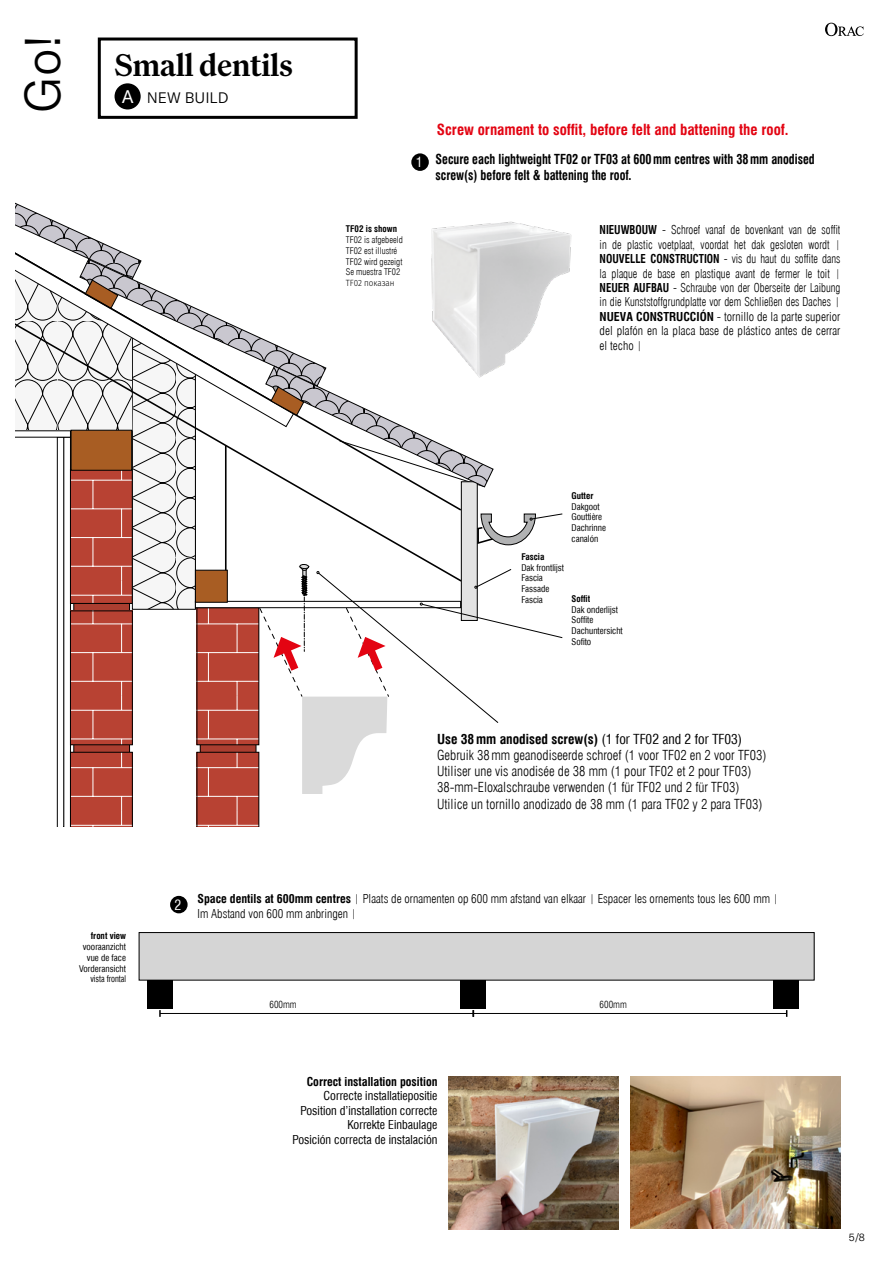
<style>
.page{position:relative;width:893px;height:1263px;background:#fff}
.page>*{position:absolute;margin:0;border:0;box-sizing:border-box;transform-origin:0 0}
.t1{font:300 49.5px "GT America";color:#000}
.t2{font:700 33px "Family";color:#000}
.t3{font:700 condensed 15px "Swiss 721 TL";color:#e30412}
.t4{font:300 15px "GT America";color:#000}
.t5{font:condensed 13.8px "Swiss 721 TL";color:#fff}
.t6{font:300 condensed 13.5px/16.2px "Swiss 721 TL";color:#000}
.t7{font:700 condensed 13.5px/16.2px "Swiss 721 TL";color:#000;scale:.9 1}
.t8{font:300 condensed 12px/14.4px "Swiss 721 TL";color:#000;text-align:justify;scale:.9 1}
.t9{font:300 condensed 12px/14.4px "Swiss 721 TL";color:#000}
.t10{font:condensed 12px/14.4px "Swiss 721 TL";color:#000;text-align:right}
.t11{font:700 condensed 12px "Swiss 721 TL";color:#000}
.t12{font:300 10.5px "GT America";color:#000}
.t13{font:300 condensed 9.75px "Swiss 721 TL";color:#000}
.t14{font:condensed 9px/10.8px "Swiss 721 TL";color:#000}
.t15{font:300 condensed 9px/10.8px "Swiss 721 TL";color:#000}
.t16{font:700 condensed 9px "Swiss 721 TL";color:#000}
.t17{font:300 9px "Fira Sans";color:#000;scale:.9 1}
.s1{font-weight:400;font-size:18px;color:#fff}
.s2{font-weight:700}
.s3{font-weight:400}
</style>
<div class="page">
<svg style="left:825px;top:23px;width:39px;height:13px"></svg>
<img style="left:630px;top:1077px;width:210px;height:151px">
<div style="left:148px;top:975px;width:25px;height:34px;background:#000"></div>
<div style="left:461px;top:975px;width:25px;height:34px;background:#000"></div>
<div style="left:774px;top:975px;width:25px;height:34px;background:#000"></div>
<div style="left:139px;top:932px;width:675px;height:48px;background:#d5d5d5"></div>
<div style="left:139px;top:932px;width:675px;height:48px;border:1px solid #000"></div>
<hr style="left:160px;top:1013px;width:313px;height:1px;background:#000">
<svg style="left:159px;top:1010px;width:2px;height:7px"></svg>
<hr style="left:473px;top:1013px;width:314px;height:1px;background:#000">
<img style="left:448px;top:1077px;width:170px;height:152px">
<div style="left:170px;top:896px;width:18px;height:17px;background:#000;border-radius:50%"></div>
<img style="left:563px;top:232px;width:9px;height:43px">
<svg style="left:16px;top:153px;width:547px;height:673px"></svg>
<div style="left:115px;top:83px;width:26px;height:26px;background:#000;border-radius:50%"></div>
<div style="left:98px;top:38px;width:260px;height:81px;border:3px solid #000"></div>
<h1 class="t1" style="left:14px;top:113px;width:80px;rotate:-90deg">Go!</h1>
<h2 class="t2" style="left:115px;top:46px;width:180px">Small dentils</h2>
<p class="t4" style="left:122px;top:89px;width:108px"><span class="s1">A</span> NEW BUILD</p>
<p class="t5" style="left:416px;top:154px;width:8px">1</p>
<p class="t3" style="left:437px;top:120px;width:353px">Screw ornament to soffit, before felt and battening the roof.</p>
<p class="t7" style="left:436px;top:150px;width:423px">Secure each lightweight TF02 or TF03 at 600mm centres with 38mm anodised screw(s) before felt &amp; battening the roof.</p>
<p class="t16" style="left:346px;top:223px;width:53px">TF02 is shown</p>
<p class="t15" style="left:346px;top:234px;width:59px">TF02 is afgebeeld<br>TF02 est illustré<br>TF02 wird gezeigt<br>Se muestra TF02</p>
<p class="t17" style="left:346px;top:277px;width:56px">TF02 показан</p>
<p class="t8" style="left:600px;top:223px;width:269px"><span class="s2">NIEUWBOUW</span> - Schroef vanaf de bovenkant van de soffit in de plastic voetplaat, voordat het dak gesloten wordt | <span class="s2">NOUVELLE CONSTRUCTION</span> - vis du haut du soffite dans la plaque de base en plastique avant de fermer le toit | <span class="s2">NEUER AUFBAU</span> - Schraube von der Oberseite der Laibung in die Kunststoffgrundplatte vor dem Schließen des Daches | <span class="s2">NUEVA CONSTRUCCIÓN</span> - tornillo de la parte superior del plafón en la placa base de plástico antes de cerrar el techo |</p>
<p class="t16" style="left:91px;top:930px;width:37px">front view</p>
<p class="t14" style="left:79px;top:941px;width:48px;text-align:right">vooraanzicht vue de face<br>Vorderansicht vista frontal</p>
<p class="t16" style="left:571px;top:490px;width:23px">Gutter</p>
<p class="t14" style="left:571px;top:501px;width:36px">Dakgoot<br>Gouttière<br>Dachrinne canalón</p>
<p class="t16" style="left:521px;top:551px;width:25px">Fascia</p>
<p class="t14" style="left:521px;top:562px;width:44px">Dak frontlijst<br>Fascia<br>Fassade<br>Fascia</p>
<p class="t16" style="left:571px;top:593px;width:20px">Soffit</p>
<p class="t14" style="left:571px;top:604px;width:53px">Dak onderlijst<br>Soffite<br>Dachuntersicht<br>Sofito</p>
<p class="t6" style="left:437px;top:730px;width:331px"><span class="s2">Use 38mm anodised screw(s)</span> <span class="s3">(1 for TF02 and 2 for TF03)<br></span>Gebruik 38mm geanodiseerde schroef (1 voor TF02 en 2 voor TF03)<br>Utiliser une vis anodisée de 38 mm (1 pour TF02 et 2 pour TF03)<br>38-mm-Eloxalschraube verwenden (1 für TF02 und 2 für TF03)<br>Utilice un tornillo anodizado de 38 mm (1 para TF02 y 2 para TF03)</p>
<p class="t5" style="left:175px;top:896px;width:8px">2</p>
<p class="t9" style="left:198px;top:892px;width:583px"><span class="s2">Space dentils at 600mm centres</span> | Plaats de ornamenten op 600 mm afstand van elkaar | Espacer les ornements tous les 600 mm |<br>Im Abstand von 600 mm anbringen |</p>
<p class="t13" style="left:270px;top:998px;width:29px">600mm</p>
<p class="t13" style="left:600px;top:998px;width:29px">600mm</p>
<p class="t11" style="left:307px;top:1074px;width:132px">Correct installation position</p>
<p class="t10" style="left:292px;top:1088px;width:147px">Correcte installatiepositie<br>Position d’installation correcte<br>Korrekte Einbaulage<br>Posición correcta de instalación</p>
<p class="t12" style="left:849px;top:1231px;width:18px">5/8</p>
</div>
